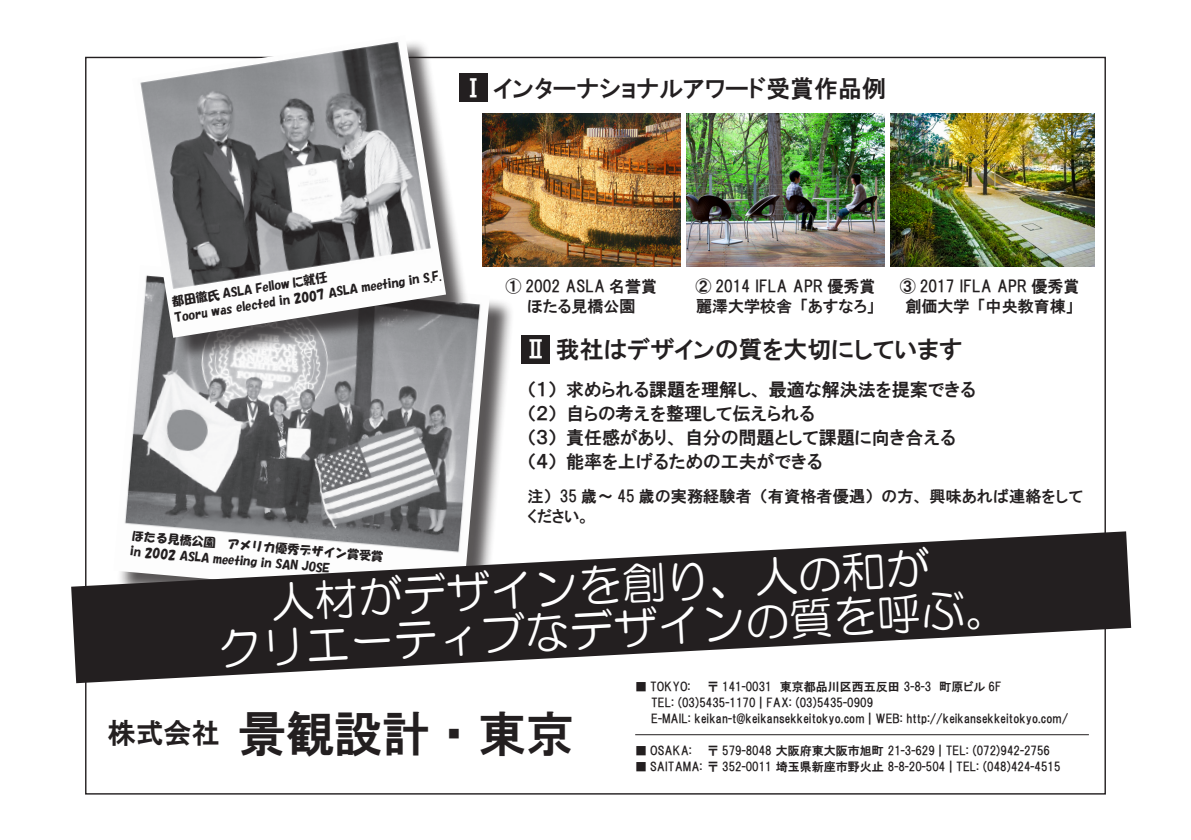
<style>
.page{position:relative;width:1191px;height:840px;background:#fff}
.page>*{position:absolute;margin:0;border:0;box-sizing:border-box;transform-origin:0 0}
.t1{font:48px "HGP Gothic E";color:#231f20}
.t2{font:44px "HG Maru Gothic MPRO";color:#fff}
.t3{font:28px "HGP Gothic E";color:#231f20}
.t4{font:24px "HGP Gothic E";color:#231f20}
.t5{font:18px "HGP Gothic E";color:#231f20}
.t6{font:16px/20px "HGP Gothic E";color:#231f20}
.t7{font:12px "HGP Gothic E";color:#231f20}
.t8{font:12px "HGP Soei Kakupoptai";color:#231f20}
.t9{font:12px "HGS Soei Kakupoptai";color:#231f20}
.s1{color:#fff}
</style>
<div class="page">
<hr style="left:635px;top:734px;width:454px;height:1px;background:#231f20">
<div style="left:116px;top:268px;width:406px;height:366px;background:#231f20;opacity:.75"></div>
<img style="left:116px;top:266px;width:374px;height:265px">
<div style="left:135px;top:38px;width:344px;height:334px;background:#231f20;opacity:.75"></div>
<img style="left:132px;top:38px;width:314px;height:299px">
<img style="left:890px;top:113px;width:204px;height:153px">
<img style="left:482px;top:113px;width:198px;height:153px">
<img style="left:686px;top:113px;width:198px;height:153px">
<div style="left:459px;top:74px;width:29px;height:28px;background:#231f20"></div>
<div style="left:522px;top:334px;width:28px;height:29px;background:#231f20"></div>
<svg style="left:71px;top:531px;width:1060px;height:151px;fill:#231f20"></svg>
<p class="t4" style="left:461px;top:76px;width:426px"><span class="s1">Ⅰ</span> インターナショナルアワード受賞作品例</p>
<p class="t8" style="left:174px;top:311px;width:271px;rotate:-9deg">Tooru was elected in 2007 ASLA meeting in S.F.</p>
<p class="t8" style="left:171px;top:296px;width:158px;rotate:-9deg">都田徹氏 ASLA Fellow に就任</p>
<p class="t6" style="left:505px;top:276px;width:153px">① 2002 ASLA 名誉賞</p>
<p class="t6" style="left:527px;top:296px;width:110px">ほたる見橋公園</p>
<p class="t6" style="left:695px;top:276px;width:181px">② 2014 IFLA APR 優秀賞</p>
<p class="t6" style="left:696px;top:296px;width:180px">麗澤大学校舎「あすなろ」</p>
<p class="t6" style="left:899px;top:276px;width:181px">③ 2017 IFLA APR 優秀賞</p>
<p class="t6" style="left:905px;top:296px;width:169px">創価大学「中央教育棟」</p>
<p class="t4" style="left:524px;top:337px;width:440px"><span class="s1">Ⅱ</span> 我社はデザインの質を大切にしています</p>
<p class="t5" style="left:527px;top:380px;width:450px">（１）求められる課題を理解し、最適な解決法を提案できる</p>
<p class="t5" style="left:527px;top:404px;width:289px">（２）自らの考えを整理して伝えられる</p>
<p class="t5" style="left:527px;top:428px;width:430px">（３）責任感があり、自分の問題として課題に向き合える</p>
<p class="t5" style="left:527px;top:452px;width:296px">（４）能率を上げるための工夫ができる</p>
<p class="t6" style="left:527px;top:486px;width:557px">注） 35 歳～ 45 歳の実務経験者（有資格者優遇）の方、興味あれば連絡をしてください。</p>
<p class="t9" style="left:133px;top:529px;width:254px;rotate:5deg">ほたる見橋公園　アメリカ優秀デザイン賞受賞</p>
<p class="t9" style="left:131px;top:545px;width:201px;rotate:5deg">in 2002 ASLA meeting in SAN JOSE</p>
<p class="t2" style="left:269px;top:580px;width:661px;rotate:-3deg">人材がデザインを創り、人の和が</p>
<p class="t2" style="left:216px;top:627px;width:793px;rotate:-3deg">クリエーティブなデザインの質を呼ぶ。</p>
<p class="t3" style="left:108px;top:718px;width:113px">株式会社</p>
<p class="t1" style="left:238px;top:708px;width:338px">景観設計・東京</p>
<p class="t7" style="left:635px;top:680px;width:57px">■ TOKYO:</p>
<p class="t7" style="left:707px;top:680px;width:296px">〒 141-0031 東京都品川区西五反田 3-8-3 町原ビル 6F</p>
<p class="t7" style="left:651px;top:696px;width:224px">TEL: (03)5435-1170 | FAX: (03)5435-0909</p>
<p class="t7" style="left:651px;top:712px;width:419px">E-MAIL: keikan-t@keikansekkeitokyo.com | WEB: http://keikansekkeitokyo.com/</p>
<p class="t7" style="left:635px;top:744px;width:58px">■ OSAKA:</p>
<p class="t7" style="left:707px;top:744px;width:344px">〒 579-8048 大阪府東大阪市旭町 21-3-629 | TEL: (072)942-2756</p>
<p class="t7" style="left:635px;top:760px;width:427px">■ SAITAMA: 〒 352-0011 埼玉県新座市野火止 8-8-20-504 | TEL: (048)424-4515</p>
</div>
